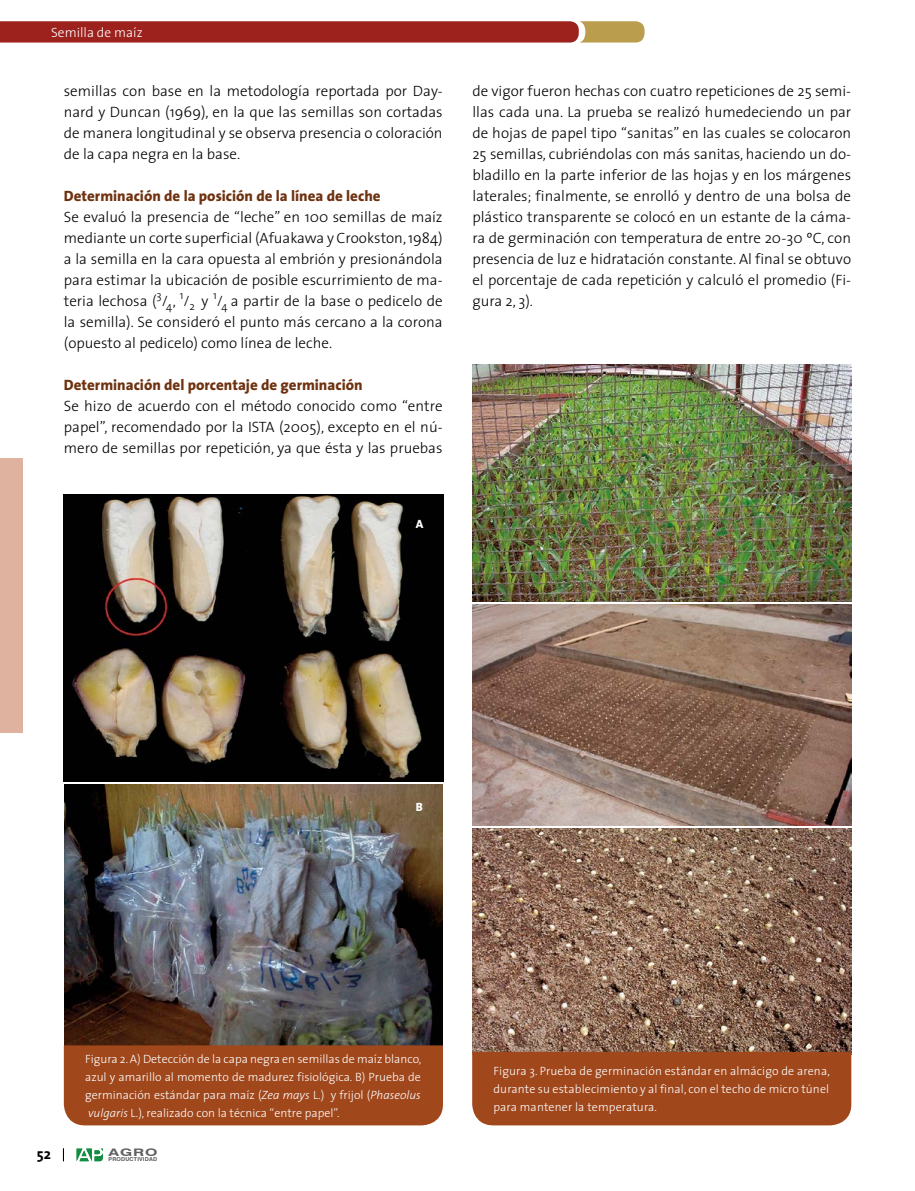
<style>
.page{position:relative;width:915px;height:1191px;background:#fff}
.page>*{position:absolute;margin:0;border:0;box-sizing:border-box;transform-origin:0 0}
.t1{font:300 15px/21px "The Sans 3";color:#000;text-align:justify}
.t2{font:800 15px "The Sans 8";color:#6e3210}
.t3{font:15px "The Sans 7 Bold Plain";color:#000}
.t4{font:300 13.5px "The Sans 3";color:#fff}
.t5{font:300 12px/18px "The Sans 3";color:#fff;text-align:justify}
.t6{font:800 12px "The Sans 8";color:#fff}
.t7{font:300 11.25px "The Sans 3";color:#000}
.t8{font:700 10.35px "Swiss 721 BT";color:#000;scale:1.52 1}
.t9{font:700 5.4px "Swiss 721 BT";letter-spacing:.03em;color:#000}
.s1{font-style:italic}
</style>
<div class="page">
<svg style="left:77px;top:1148px;width:26px;height:13px"></svg>
<svg style="left:63px;top:1148px;width:1px;height:13px"></svg>
<svg style="left:0;top:21px;width:644px;height:22px;background:#a3352a"></svg>
<div style="left:0;top:458px;width:22px;height:275px;background:#dfb2a0"></div>
<img style="left:64px;top:784px;width:378px;height:261px">
<img style="left:472px;top:604px;width:378px;height:221px">
<img style="left:472px;top:828px;width:378px;height:224px">
<img style="left:472px;top:364px;width:378px;height:237px">
<div style="left:64px;top:1045px;width:379px;height:80px;background:#a0471c"></div>
<div style="left:472px;top:1052px;width:379px;height:73px;background:#a0471c"></div>
<img style="left:63px;top:494px;width:380px;height:287px">
<p class="t4" style="left:51px;top:21px;width:93px">Semilla de maíz</p>
<p class="t1" style="left:64px;top:80px;width:380px">semillas con base en la metodología reportada por Day&shy;nard y Duncan (1969), en la que las semillas son cortadas de manera longitudinal y se observa presencia o coloración de la capa negra en la base.</p>
<p class="t2" style="left:64px;top:183px;width:318px">Determinación de la posición de la línea de leche</p>
<p class="t1" style="left:64px;top:206px;width:380px">Se evaluó la presencia de “leche” en 100 semillas de maíz mediante un corte superficial (Afuakawa y Crookston, 1984) a la semilla en la cara opuesta al embrión y presionándola para estimar la ubicación de posible escurrimiento de ma&shy;teria lechosa ( /<sub>4</sub>,</p>
<p class="t7" style="left:156px;top:286px;width:7px">3</p>
<p class="t7" style="left:180px;top:286px;width:5px">1</p>
<p class="t1" style="left:183px;top:290px;width:27px">/<sub>2</sub> y</p>
<p class="t7" style="left:213px;top:286px;width:5px">1</p>
<p class="t1" style="left:64px;top:290px;width:380px;text-indent:153px">/<sub>4</sub> a partir de la base o pedicelo de la semilla). Se consideró el punto más cercano a la corona (opuesto al pedicelo) como línea de leche.</p>
<p class="t2" style="left:64px;top:372px;width:300px">Determinación del porcentaje de germinación</p>
<p class="t1" style="left:64px;top:395px;width:380px">Se hizo de acuerdo con el método conocido como “entre papel”, recomendado por la ISTA (2005), excepto en el nú&shy;mero de semillas por repetición, ya que ésta y las pruebas</p>
<p class="t6" style="left:415px;top:514px;width:9px">A</p>
<p class="t1" style="left:472px;top:80px;width:380px">de vigor fueron hechas con cuatro repeticiones de 25 semi&shy;llas cada una. La prueba se realizó humedeciendo un par de hojas de papel tipo “sanitas” en las cuales se colocaron 25 semillas, cubriéndolas con más sanitas, haciendo un do&shy;bladillo en la parte inferior de las hojas y en los márgenes laterales; finalmente, se enrolló y dentro de una bolsa de plástico transparente se colocó en un estante de la cáma&shy;ra de germinación con temperatura de entre 20-30 ºC, con presencia de luz e hidratación constante. Al final se obtuvo el porcentaje de cada repetición y calculó el promedio (Fi&shy;gura 2, 3).</p>
<p class="t6" style="left:415px;top:796px;width:9px">B</p>
<p class="t5" style="left:85px;top:1049px;width:338px">Figura 2. A) Detección de la capa negra en semillas de maíz blanco, azul y amarillo al momento de madurez fisiológica. B) Prueba de germinación estándar para maíz (<span class="s1">Zea mays</span> L.) y frijol (<span class="s1">Phaseolus vulgaris</span> L.), realizado con la técnica “entre papel”.</p>
<p class="t3" style="left:37px;top:1141px;width:16px">52</p>
<p class="t8" style="left:108px;top:1145px;width:34px">AGRO</p>
<p class="t9" style="left:108px;top:1155px;width:50px">PRODUCTIVIDAD</p>
<p class="t5" style="left:493px;top:1061px;width:338px">Figura 3. Prueba de germinación estándar en almácigo de arena, durante su establecimiento y al final, con el techo de micro túnel para mantener la temperatura.</p>
</div>
